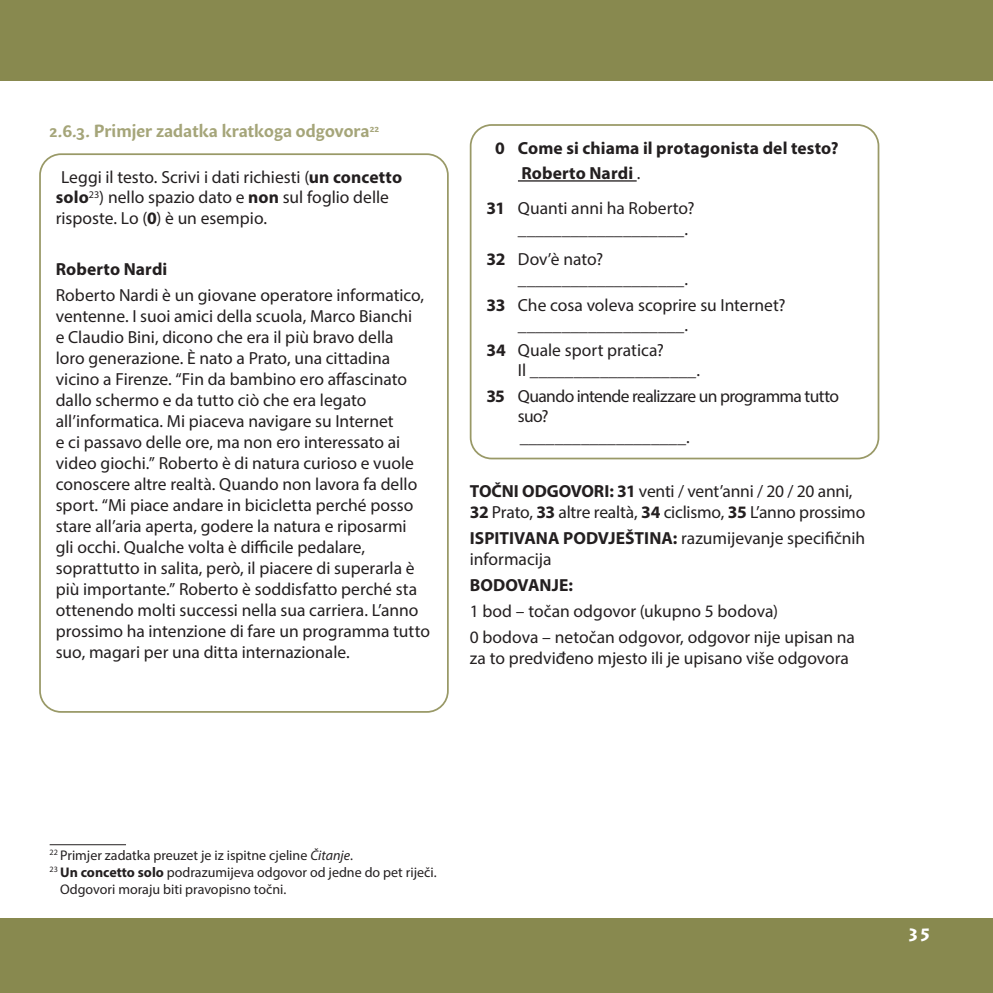
<style>
.page{position:relative;width:993px;height:993px;background:#fff}
.page>*{position:absolute;margin:0;border:0;box-sizing:border-box;transform-origin:0 0}
.t1{font:17.5px/21px "Myriad Pro";color:#231f20}
.t2{font:700 17.5px/25.2px "Myriad Pro";letter-spacing:.005em;color:#231f20}
.t3{font:17.5px/20.5px "Myriad Pro";letter-spacing:-.035em;color:#231f20}
.t4{font:700 17.5px "Sharik Sans";color:#a5a579}
.t5{font:700 17.5px "Lithos Pro";color:#fff}
.t6{font:14px "Myriad Pro";color:#231f20}
.s1{font-weight:700}
.s2{font-weight:400}
.s3{font-style:italic}
</style>
<div class="page">
<div style="left:0;top:0;width:992px;height:81px;background:#88894f"></div>
<div style="left:0;top:918px;width:992px;height:74px;background:#88894f"></div>
<hr style="left:50px;top:844px;width:76px;height:1px;background:#231f20">
<hr style="left:517px;top:180px;width:119px;height:1px;background:#231f20">
<div style="left:469px;top:124px;width:410px;height:335px;border:2px solid #999967;border-radius:21px"></div>
<div style="left:39px;top:153px;width:409px;height:559px;border:2px solid #999967;border-radius:21px"></div>
<p class="t4" style="left:50px;top:119px;width:331px">2.6.3. Primjer zadatka kratkoga odgovora<sup>22</sup></p>
<p class="t1" style="left:56px;top:167px;width:348px;line-height:20.3px;text-indent:5px">Leggi il testo. Scrivi i dati richiesti (<span class="s1">un concetto solo</span><sup>23</sup>) nello spazio dato e <span class="s1">non</span> sul foglio delle risposte. Lo (<span class="s1">0</span>) è un esempio.</p>
<p class="t2" style="left:56px;top:256px;width:113px">Roberto Nardi</p>
<p class="t1" style="left:56px;top:284px;width:375px">Roberto Nardi è un giovane operatore informatico, ventenne. I suoi amici della scuola, Marco Bianchi<br>e Claudio Bini, dicono che era il più bravo della<br>loro generazione. È nato a Prato, una cittadina vicino a Firenze. “Fin da bambino ero affascinato dallo schermo e da tutto ciò che era legato all’informatica. Mi piaceva navigare su Internet<br>e ci passavo delle ore, ma non ero interessato ai video giochi.” Roberto è di natura curioso e vuole conoscere altre realtà. Quando non lavora fa dello sport. “Mi piace andare in bicicletta perché posso stare all’aria aperta, godere la natura e riposarmi<br>gli occhi. Qualche volta è difficile pedalare, soprattutto in salita, però, il piacere di superarla è più importante.” Roberto è soddisfatto perché sta ottenendo molti successi nella sua carriera. L’anno prossimo ha intenzione di fare un programma tutto suo, magari per una ditta internazionale.</p>
<p class="t2" style="left:521px;top:135px;width:318px;text-indent:-26px">0 Come si chiama il protagonista del testo?<br>Roberto Nardi <span class="s2">.</span></p>
<p class="t1" style="left:517px;top:198px;width:178px;line-height:20.3px;text-indent:-32px"><span class="s1">31</span> Quanti anni ha Roberto? ___________________.</p>
<p class="t1" style="left:517px;top:248px;width:171px;line-height:20.3px;text-indent:-32px"><span class="s1">32</span> Dov’è nato? ___________________.</p>
<p class="t1" style="left:517px;top:294px;width:269px;line-height:20.3px;text-indent:-32px"><span class="s1">33</span> Che cosa voleva scoprire su Internet? ___________________.</p>
<p class="t1" style="left:517px;top:340px;width:183px;line-height:20.3px;text-indent:-32px"><span class="s1">34</span> Quale sport pratica?<br>Il ___________________.</p>
<p class="t3" style="left:517px;top:385px;width:322px;text-indent:-32px"><span class="s1">35</span> Quando intende realizzare un programma tutto suo?<br>___________________.</p>
<p class="t1" style="left:469px;top:480px;width:397px"><span class="s1">TOČNI ODGOVORI: 31</span> venti / vent’anni / 20 / 20 anni,<br><span class="s1">32</span> Prato, <span class="s1">33</span> altre realtà, <span class="s1">34</span> ciclismo, <span class="s1">35</span> L’anno prossimo</p>
<p class="t1" style="left:469px;top:527px;width:397px"><span class="s1">ISPITIVANA PODVJEŠTINA:</span> razumijevanje specifičnih informacija</p>
<p class="t2" style="left:469px;top:572px;width:105px">BODOVANJE:</p>
<p class="t1" style="left:469px;top:598px;width:386px;line-height:25.9px">1 bod – točan odgovor (ukupno 5 bodova)<br>0 bodova – netočan odgovor, odgovor nije upisan na</p>
<p class="t1" style="left:469px;top:647px;width:380px">za to predviđeno mjesto ili je upisano više odgovora</p>
<p class="t6" style="left:50px;top:846px;width:305px"><sup>22</sup> Primjer zadatka preuzet je iz ispitne cjeline <span class="s3">Čitanje</span>.</p>
<p class="t6" style="left:50px;top:863px;width:388px"><sup>23</sup> <span class="s1">Un concetto solo</span> podrazumijeva odgovor od jedne do pet riječi.</p>
<p class="t6" style="left:60px;top:880px;width:228px">Odgovori moraju biti pravopisno točni.</p>
<p class="t5" style="left:906px;top:924px;width:26px">35</p>
</div>
